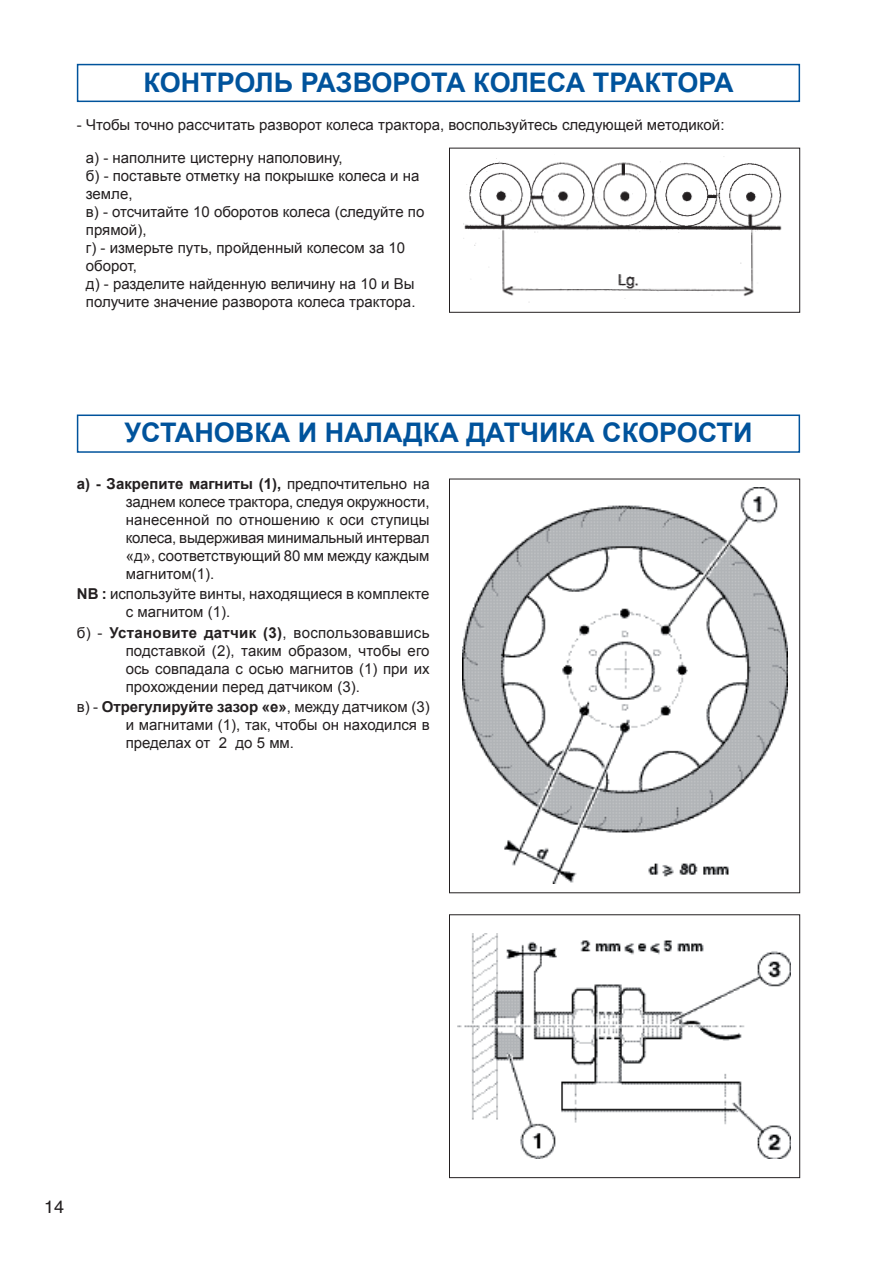
<style>
.page{position:relative;width:893px;height:1263px;background:#fff}
.page>*{position:absolute;margin:0;border:0;box-sizing:border-box;transform-origin:0 0}
.t1{font:700 27px "Arial";color:#00539c}
.t2{font:18px "Helvetica";color:#231f20}
.t3{font:15px/18px "Arial";color:#231f20;text-align:justify}
.s1{font-weight:700}
</style>
<div class="page">
<div style="left:77px;top:64px;width:723px;height:38px;border:2px solid #00539c"></div>
<img style="left:463px;top:156px;width:319px;height:147px">
<div style="left:449px;top:148px;width:351px;height:165px;border:1px solid #231f20"></div>
<div style="left:77px;top:415px;width:723px;height:38px;border:2px solid #00539c"></div>
<svg style="left:449px;top:478px;width:351px;height:700px"></svg>
<img style="left:462px;top:488px;width:325px;height:396px">
<img style="left:457px;top:934px;width:333px;height:225px">
<h1 class="t1" style="left:143px;top:68px;width:591px">КОНТРОЛЬ РАЗВОРОТА КОЛЕСА ТРАКТОРА</h1>
<p class="t3" style="left:77px;top:116px;width:649px">- Чтобы точно рассчитать разворот колеса трактора, воспользуйтесь следующей методикой:</p>
<p class="t3" style="left:86px;top:149px;width:340px;text-align:left">а) - наполните цистерну наполовину,<br>б) - поставьте отметку на покрышке колеса и на земле,<br>в) - отсчитайте 10 оборотов колеса (следуйте по прямой),<br>г) - измерьте путь, пройденный колесом за 10 оборот,<br>д) - разделите найденную величину на 10 и Вы получите значение разворота колеса трактора.</p>
<h1 class="t1" style="left:124px;top:418px;width:629px">УСТАНОВКА И НАЛАДКА ДАТЧИКА СКОРОСТИ</h1>
<p class="t3" style="left:126px;top:475px;width:305px;text-indent:-49px"><span class="s1">a) - Закрепите магниты (1),</span> предпочтительно на заднем колесе трактора, следуя окружности, нанесенной по отношению к оси ступицы колеса, выдерживая минимальный интервал «д», соответствующий 80 мм между каждым магнитом(1).</p>
<p class="t3" style="left:126px;top:585px;width:305px;text-indent:-49px"><span class="s1">NB :</span> используйте винты, находящиеся в комплекте с магнитом (1).</p>
<p class="t3" style="left:126px;top:623px;width:305px;text-indent:-49px">б) - <span class="s1">Установите датчик (3)</span>, воспользовавшись подставкой (2), таким образом, чтобы его ось совпадала с осью магнитов (1) при их прохождении перед датчиком (3).</p>
<p class="t3" style="left:126px;top:697px;width:305px;text-indent:-49px">в) - <span class="s1">Отрегулируйте зазор «е»</span>, между датчиком (3) и магнитами (1), так, чтобы он находился в пределах от 2 до 5 мм.</p>
<p class="t2" style="left:44px;top:1199px;width:22px">14</p>
</div>
